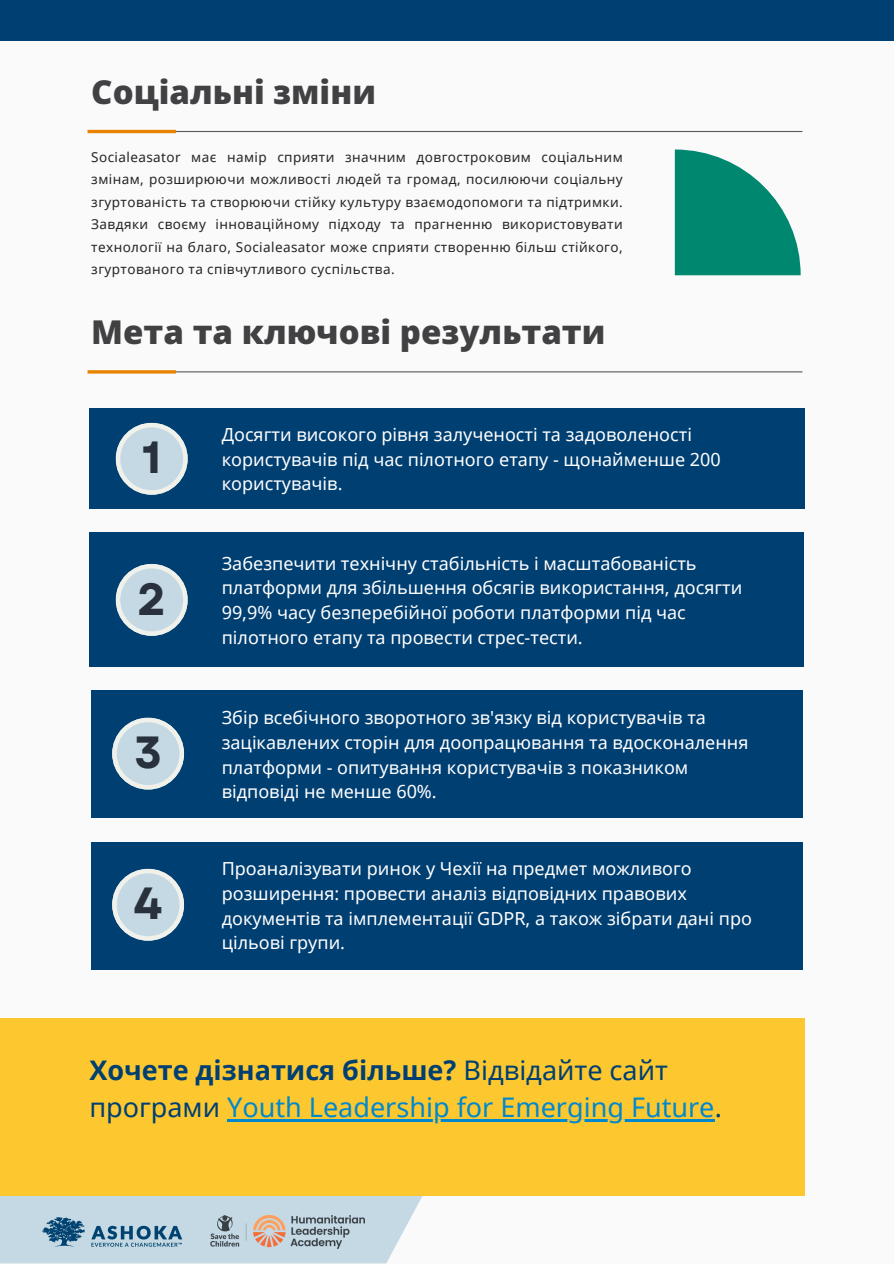
<style>
.page{position:relative;width:894px;height:1264px;background:#fff}
.page>*{position:absolute;margin:0;border:0;box-sizing:border-box;transform-origin:0 0}
.t1{font:700 45px "Garet";color:#29313c}
.t2{font:900 33px "Noto Sans";color:#414042}
.t3{font:27px/37.2px "Noto Sans";color:#0088ce}
.t4{font:18px/24.8px "Noto Sans";color:#fff}
.t5{font:13.5px/22.5px "Noto Sans";letter-spacing:.03em;color:#262424;text-align:justify}
.s1{font-weight:700;color:#003f72}
.s2{color:#003f72}
</style>
<div class="page">
<div style="left:0;top:0;width:893px;height:1263px;background:#fafafa"></div>
<div style="left:0;top:0;width:893px;height:40px;background:#003f72"></div>
<div style="left:0;top:1196px;width:422px;height:67px;background:#c4d9e4"></div>
<img style="left:210px;top:1215px;width:154px;height:33px">
<img style="left:41px;top:1215px;width:143px;height:33px">
<hr style="left:91px;top:371px;width:711px;height:1px;background:#58595b">
<hr style="left:87px;top:370px;width:89px;height:3px;background:#e98300">
<div style="left:89px;top:408px;width:715px;height:101px;background:#003f72"></div>
<div style="left:89px;top:533px;width:715px;height:134px;background:#003f72"></div>
<div style="left:91px;top:690px;width:711px;height:128px;background:#003f72"></div>
<svg style="left:116px;top:423px;width:72px;height:71px"></svg>
<svg style="left:116px;top:564px;width:72px;height:72px"></svg>
<svg style="left:112px;top:717px;width:72px;height:72px"></svg>
<div style="left:0;top:1018px;width:804px;height:178px;background:#fdc82f"></div>
<hr style="left:227px;top:1119px;width:487px;height:2px;background:#0088ce">
<div style="left:91px;top:841px;width:711px;height:128px;background:#003f72"></div>
<svg style="left:112px;top:868px;width:72px;height:72px"></svg>
<hr style="left:91px;top:131px;width:711px;height:1px;background:#58595b">
<hr style="left:87px;top:130px;width:89px;height:3px;background:#e98300">
<svg style="left:674px;top:149px;width:126px;height:126px"></svg>
<p class="t2" style="left:91px;top:69px;width:286px">Соціальні зміни</p>
<p class="t5" style="left:91px;top:145px;width:533px">Socialeasator має намір сприяти значним довгостроковим соціальним змінам, розширюючи можливості людей та громад, посилюючи соціальну згуртованість та створюючи стійку культуру взаємодопомоги та підтримки.<br>Завдяки своєму інноваційному підходу та прагненню використовувати технології на благо, Socialeasator може сприяти створенню більш стійкого, згуртованого та співчутливого суспільства.</p>
<p class="t2" style="left:91px;top:309px;width:515px">Мета та ключові результати</p>
<h1 class="t1" style="left:142px;top:425px;width:21px">1</h1>
<p class="t1" style="left:137px;top:566px;width:30px">2</p>
<h3 class="t1" style="left:134px;top:720px;width:29px">3</h3>
<h3 class="t1" style="left:133px;top:871px;width:31px">4</h3>
<p class="t4" style="left:222px;top:421px;width:500px">Досягти високого рівня залученості та задоволеності користувачів під час пілотного етапу - щонайменше 200 користувачів.</p>
<h3 class="t4" style="left:222px;top:550px;width:522px">Забезпечити технічну стабільність і масштабованість платформи для збільшення обсягів використання, досягти 99,9% часу безперебійної роботи платформи під час пілотного етапу та провести стрес-тести.</h3>
<p class="t4" style="left:222px;top:704px;width:528px">Збір всебічного зворотного зв'язку від користувачів та зацікавлених сторін для доопрацювання та вдосконалення платформи - опитування користувачів з показником відповіді не менше 60%.</p>
<h2 class="t4" style="left:222px;top:855px;width:531px">Проаналізувати ринок у Чехії на предмет можливого розширення: провести аналіз відповідних правових документів та імплементації GDPR, а також зібрати дані про цільові групи.</h2>
<p class="t3" style="left:89px;top:1051px;width:634px"><span class="s1">Хочете дізнатися більше?</span> <span class="s2">Відвідайте сайт програми</span> Youth Leadership for Emerging Future<span class="s2">.</span></p>
</div>
